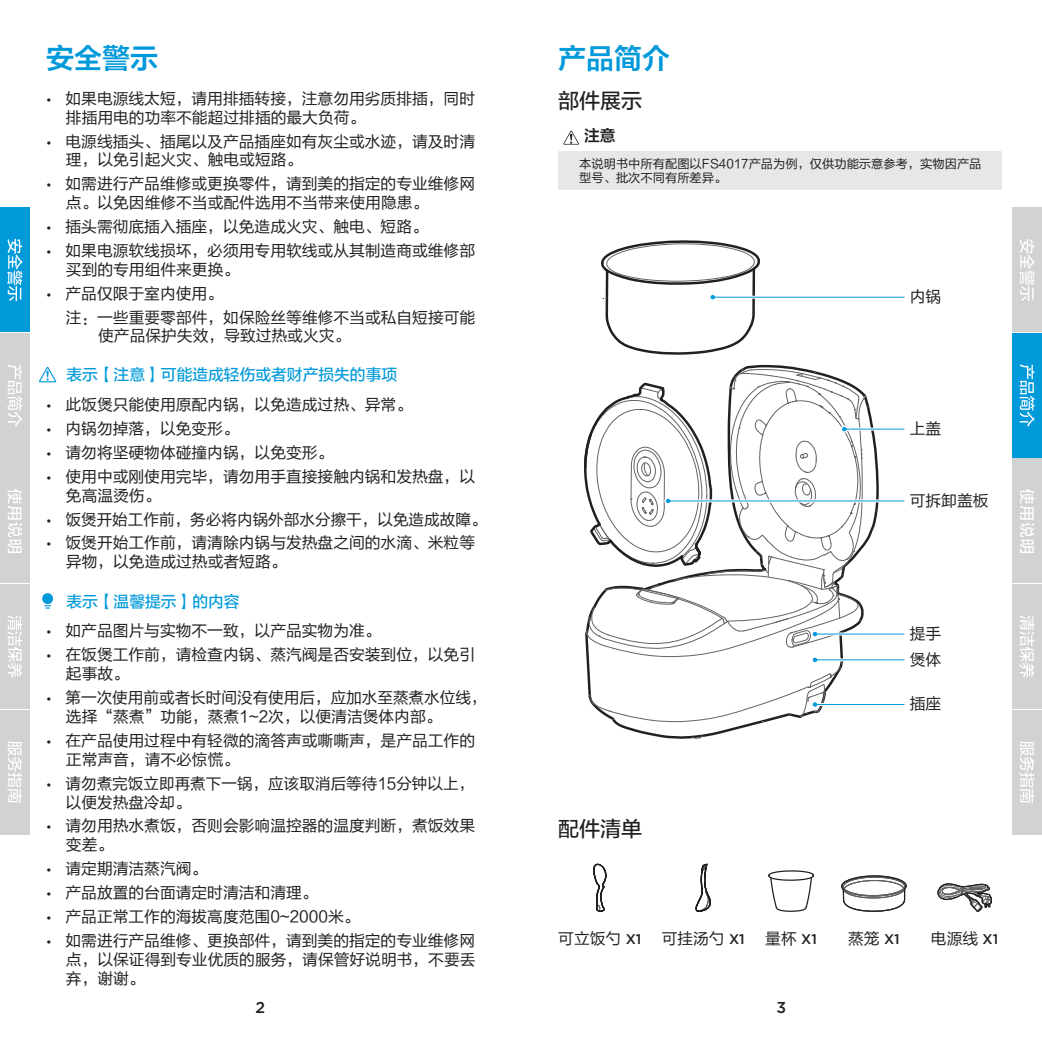
<style>
.page{position:relative;width:1042px;height:1042px;background:#fff}
.page>*{position:absolute;margin:0;border:0;box-sizing:border-box;transform-origin:0 0}
.t1{font:28px "FZLTZCHK GBK1 0";color:#0099da}
.t2{font:21px "FZLTZHUNHK GBK1 0";color:#231f20}
.t3{font:15.75px/18.9px "FZLTHK GBK1 0";color:#231f20}
.t4{font:15.75px "FZLTZHUNHK GBK1 0";color:#0099da}
.t5{font:500 15.75px "Gotham";color:#231f20}
.t6{font:15.75px "FZLTZCHK GBK1 0";color:#231f20}
.t7{font:12.25px/14.7px "FZLTHK GBK1 0";color:#231f20}
.s1{font-family:"Gotham";font-weight:500;font-size:11.38px}
.s2{font-family:"Gotham";font-weight:500;font-size:14px}
</style>
<div class="page">
<div style="left:558px;top:151px;width:444px;height:39px;background:#e6e7e9"></div>
<div style="left:42px;top:593px;width:11px;height:11px;background:#0099da;border-radius:50%"></div>
<svg style="left:44px;top:605px;width:7px;height:3px"></svg>
<svg style="left:39px;top:367px;width:17px;height:15px"></svg>
<svg style="left:613px;top:364px;width:186px;height:375px"></svg>
<svg style="left:691px;top:735px;width:12px;height:4px"></svg>
<svg style="left:601px;top:240px;width:303px;height:115px"></svg>
<svg style="left:584px;top:368px;width:320px;height:354px"></svg>
<svg style="left:768px;top:870px;width:46px;height:42px"></svg>
<svg style="left:695px;top:863px;width:16px;height:49px"></svg>
<svg style="left:841px;top:875px;width:66px;height:37px"></svg>
<svg style="left:593px;top:863px;width:14px;height:49px"></svg>
<svg style="left:937px;top:883px;width:55px;height:29px"></svg>
<svg style="left:563px;top:131px;width:16px;height:14px"></svg>
<div style="left:0;top:333px;width:30px;height:124px;background:#d1d2d4"></div>
<div style="left:0;top:459px;width:30px;height:124px;background:#d1d2d4"></div>
<div style="left:0;top:584px;width:30px;height:124px;background:#d1d2d4"></div>
<div style="left:0;top:710px;width:30px;height:124px;background:#d1d2d4"></div>
<div style="left:0;top:208px;width:30px;height:124px;background:#0099da"></div>
<svg style="left:7px;top:489px;width:15px;height:64px"></svg>
<svg style="left:7px;top:364px;width:15px;height:63px"></svg>
<svg style="left:7px;top:239px;width:15px;height:62px"></svg>
<svg style="left:7px;top:616px;width:15px;height:61px"></svg>
<svg style="left:7px;top:741px;width:15px;height:62px"></svg>
<div style="left:1012px;top:333px;width:30px;height:124px;background:#0099da"></div>
<div style="left:1012px;top:459px;width:30px;height:124px;background:#d1d2d4"></div>
<div style="left:1012px;top:584px;width:30px;height:124px;background:#d1d2d4"></div>
<div style="left:1012px;top:710px;width:30px;height:124px;background:#d1d2d4"></div>
<div style="left:1012px;top:208px;width:30px;height:124px;background:#d1d2d4"></div>
<svg style="left:1019px;top:364px;width:15px;height:63px"></svg>
<svg style="left:1020px;top:489px;width:14px;height:64px"></svg>
<svg style="left:1019px;top:239px;width:15px;height:62px"></svg>
<svg style="left:1019px;top:615px;width:15px;height:62px"></svg>
<svg style="left:1020px;top:741px;width:14px;height:62px"></svg>
<h1 class="t1" style="left:46px;top:43px;width:114px">安全警示</h1>
<p class="t3" style="left:66px;top:89px;width:411px;text-indent:-20px"><span class="s1">•</span> 如果电源线太短，请用排插转接，注意勿用劣质排插，同时排插用电的功率不能超过排插的最大负荷。</p>
<p class="t3" style="left:66px;top:132px;width:411px;text-indent:-20px"><span class="s1">•</span> 电源线插头、插尾以及产品插座如有灰尘或水迹，请及时清理，以免引起火灾、触电或短路。</p>
<p class="t3" style="left:66px;top:175px;width:411px;text-indent:-20px"><span class="s1">•</span> 如需进行产品维修或更换零件，请到美的指定的专业维修网点。以免因维修不当或配件选用不当带来使用隐患。</p>
<p class="t3" style="left:46px;top:217px;width:383px"><span class="s1">•</span> 插头需彻底插入插座，以免造成火灾、触电、短路。</p>
<p class="t3" style="left:66px;top:241px;width:411px;text-indent:-20px"><span class="s1">•</span> 如果电源软线损坏，必须用专用软线或从其制造商或维修部买到的专用组件来更换。</p>
<p class="t3" style="left:66px;top:282px;width:411px;line-height:23.8px;text-indent:-20px"><span class="s1">•</span> 产品仅限于室内使用。<br>注：一些重要零部件，如保险丝等维修不当或私自短接可能</p>
<p class="t3" style="left:98px;top:327px;width:253px">使产品保护失效，导致过热或火灾。</p>
<p class="t4" style="left:66px;top:366px;width:332px">表示【注意】可能造成轻伤或者财产损失的事项</p>
<p class="t3" style="left:46px;top:396px;width:367px"><span class="s1">•</span> 此饭煲只能使用原配内锅，以免造成过热、异常。</p>
<p class="t3" style="left:46px;top:419px;width:194px"><span class="s1">•</span> 内锅勿掉落，以免变形。</p>
<p class="t3" style="left:46px;top:443px;width:289px"><span class="s1">•</span> 请勿将坚硬物体碰撞内锅，以免变形。</p>
<p class="t3" style="left:66px;top:467px;width:411px;text-indent:-20px"><span class="s1">•</span> 使用中或刚使用完毕，请勿用手直接接触内锅和发热盘，以免高温烫伤。</p>
<p class="t3" style="left:46px;top:510px;width:442px"><span class="s1">•</span> 饭煲开始工作前，务必将内锅外部水分擦干，以免造成故障。</p>
<p class="t3" style="left:66px;top:534px;width:411px;text-indent:-20px"><span class="s1">•</span> 饭煲开始工作前，请清除内锅与发热盘之间的水滴、米粒等异物，以免造成过热或者短路。</p>
<p class="t4" style="left:66px;top:592px;width:175px">表示【温馨提示】的内容</p>
<p class="t3" style="left:46px;top:622px;width:336px"><span class="s1">•</span> 如产品图片与实物不一致，以产品实物为准。</p>
<p class="t3" style="left:66px;top:646px;width:411px;text-indent:-20px"><span class="s1">•</span> 在饭煲工作前，请检查内锅、蒸汽阀是否安装到位，以免引起事故。</p>
<p class="t3" style="left:66px;top:688px;width:422px;text-indent:-20px"><span class="s1">•</span> 第一次使用前或者长时间没有使用后，应加水至蒸煮水位线，选择“蒸煮”功能，蒸煮1~2次，以便清洁煲体内部。</p>
<p class="t3" style="left:66px;top:731px;width:411px;text-indent:-20px"><span class="s1">•</span> 在产品使用过程中有轻微的滴答声或嘶嘶声，是产品工作的正常声音，请不必惊慌。</p>
<p class="t3" style="left:66px;top:774px;width:410px;text-indent:-20px"><span class="s1">•</span> 请勿煮完饭立即再煮下一锅，应该取消后等待15分钟以上，以便发热盘冷却。</p>
<p class="t3" style="left:66px;top:817px;width:411px;text-indent:-20px"><span class="s1">•</span> 请勿用热水煮饭，否则会影响温控器的温度判断，煮饭效果变差。</p>
<p class="t3" style="left:46px;top:859px;width:163px"><span class="s1">•</span> 请定期清洁蒸汽阀。</p>
<p class="t3" style="left:46px;top:883px;width:273px"><span class="s1">•</span> 产品放置的台面请定时清洁和清理。</p>
<p class="t3" style="left:46px;top:907px;width:315px"><span class="s1">•</span> 产品正常工作的海拔高度范围0~2000米。</p>
<p class="t3" style="left:66px;top:931px;width:411px;text-align:justify;text-indent:-20px"><span class="s1">•</span> 如需进行产品维修、更换部件，请到美的指定的专业维修网点，以保证得到专业优质的服务，请保管好说明书，不要丢弃，谢谢。</p>
<p class="t5" style="left:256px;top:997px;width:11px">2</p>
<h1 class="t1" style="left:558px;top:43px;width:113px">产品简介</h1>
<h2 class="t2" style="left:558px;top:89px;width:85px">部件展示</h2>
<p class="t6" style="left:584px;top:127px;width:33px">注意</p>
<p class="t7" style="left:579px;top:156px;width:404px">本说明书中所有配图以FS4017产品为例，仅供功能示意参考，实物因产品型号、批次不同有所差异。</p>
<p class="t3" style="left:910px;top:287px;width:33px">内锅</p>
<p class="t3" style="left:910px;top:419px;width:33px">上盖</p>
<p class="t3" style="left:910px;top:491px;width:80px">可拆卸盖板</p>
<h2 class="t2" style="left:558px;top:817px;width:85px">配件清单</h2>
<p class="t3" style="left:910px;top:621px;width:33px;line-height:25.7px">提手煲体</p>
<p class="t3" style="left:910px;top:695px;width:33px">插座</p>
<p class="t3" style="left:558px;top:929px;width:85px">可立饭勺 <span class="s2">X1</span></p>
<p class="t3" style="left:662px;top:929px;width:85px">可挂汤勺 <span class="s2">X1</span></p>
<p class="t3" style="left:765px;top:929px;width:53px">量杯 <span class="s2">X1</span></p>
<p class="t3" style="left:848px;top:929px;width:53px">蒸笼 <span class="s2">X1</span></p>
<p class="t3" style="left:931px;top:929px;width:69px">电源线 <span class="s2">X1</span></p>
<p class="t5" style="left:776px;top:997px;width:11px">3</p>
</div>
